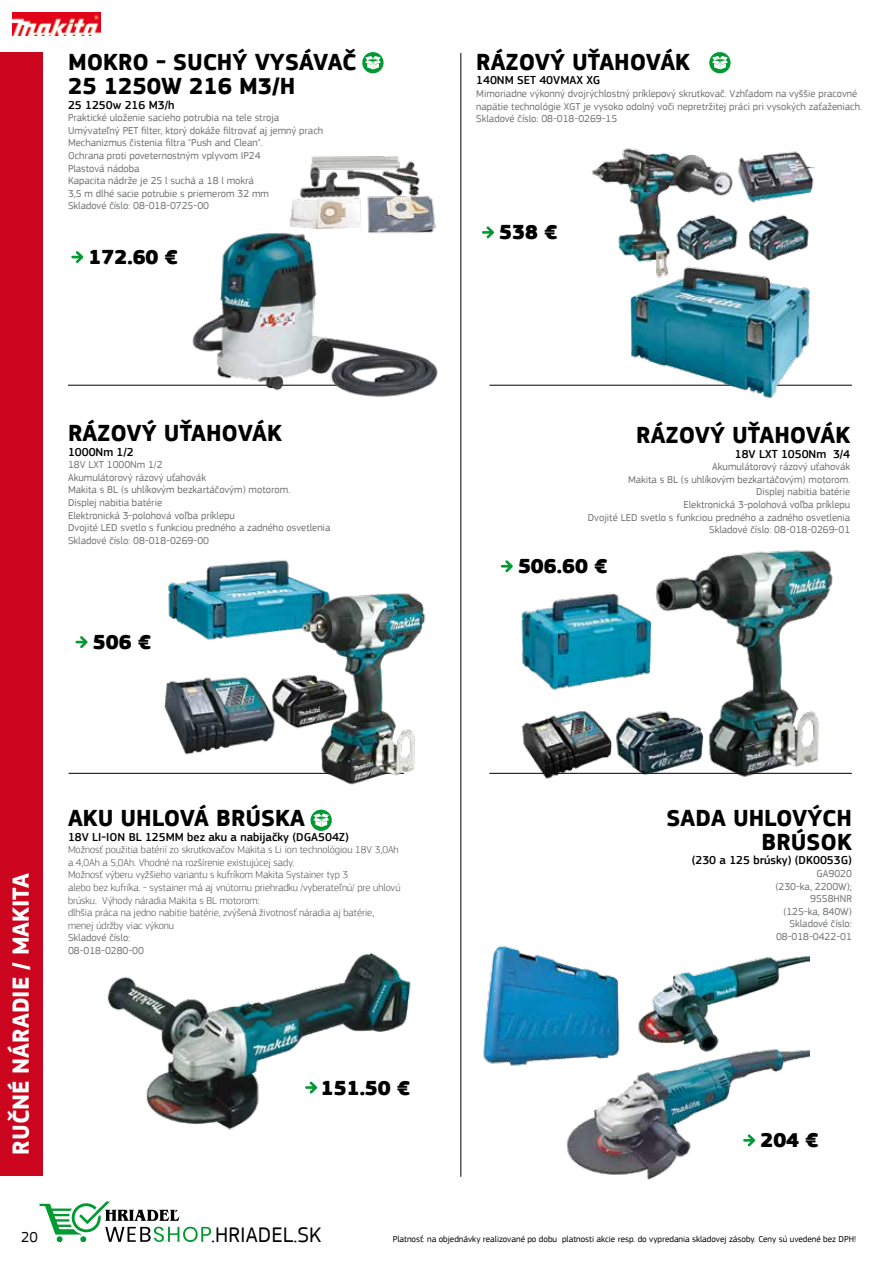
<style>
.page{position:relative;width:893px;height:1263px;background:#fff}
.page>*{position:absolute;margin:0;border:0;box-sizing:border-box;transform-origin:0 0}
.t1{font:700 24px/24px "PF Square Sans Pro";color:#000;text-align:right}
.t2{font:700 24px "PF Square Sans Pro";color:#fff}
.t3{font:22.2px "PF Square Sans Pro";color:#000}
.t4{font:900 21px "PF Square Sans Pro";color:#000}
.t5{font:15px "PF Square Sans Pro";color:#000}
.t6{font:500 12px "PF Square Sans Pro";color:#000}
.t7{font:10.5px/12.6px "PF Square Sans Pro";color:#707172}
.t8{font:300 10.5px/12.6px "PF Square Sans Pro";color:#58585a}
.t9{font:9px "PF Square Sans Pro";color:#000}
</style>
<div class="page">
<svg style="left:311px;top:810px;width:21px;height:21px"></svg>
<img style="left:107px;top:953px;width:304px;height:177px">
<hr style="left:460px;top:53px;width:1px;height:1124px;background:#000">
<img style="left:483px;top:946px;width:327px;height:234px">
<hr style="left:69px;top:773px;width:335px;height:1px;background:#000">
<hr style="left:489px;top:773px;width:363px;height:1px;background:#000">
<hr style="left:489px;top:385px;width:363px;height:1px;background:#000">
<hr style="left:68px;top:385px;width:336px;height:1px;background:#000">
<svg style="left:743px;top:1134px;width:12px;height:12px"></svg>
<svg style="left:501px;top:560px;width:12px;height:12px"></svg>
<svg style="left:76px;top:636px;width:12px;height:12px"></svg>
<svg style="left:482px;top:226px;width:12px;height:12px"></svg>
<svg style="left:71px;top:251px;width:12px;height:12px"></svg>
<svg style="left:305px;top:1081px;width:12px;height:12px"></svg>
<div style="left:0;top:52px;width:43px;height:1124px;background:#cc051e"></div>
<img style="left:519px;top:550px;width:315px;height:229px">
<svg style="left:709px;top:52px;width:21px;height:21px"></svg>
<svg style="left:362px;top:52px;width:22px;height:21px"></svg>
<img style="left:139px;top:560px;width:287px;height:225px">
<img style="left:579px;top:148px;width:258px;height:251px">
<img style="left:191px;top:156px;width:247px;height:241px">
<img style="left:13px;top:13px;width:88px;height:23px">
<svg style="left:40px;top:1201px;width:171px;height:41px"></svg>
<h1 class="t1" style="left:68px;top:51px;width:290px;text-align:left">MOKRO - SUCHÝ VYSÁVAČ<br>25 1250W 216 M3/H</h1>
<p class="t6" style="left:68px;top:98px;width:108px">25 1250w 216 M3/h</p>
<p class="t7" style="left:68px;top:111px;width:257px">Praktické uloženie sacieho potrubia na tele stroja Umývateľný PET filter, ktorý dokáže filtrovať aj jemný prach Mechanizmus čistenia filtra "Push and Clean".<br>Ochrana proti poveternostným vplyvom IP24<br>Plastová nádoba<br>Kapacita nádrže je 25 l suchá a 18 l mokrá<br>3,5 m dlhé sacie potrubie s priemerom 32 mm<br>Skladové číslo: 08-018-0725-00</p>
<h3 class="t4" style="left:89px;top:244px;width:91px">172.60 €</h3>
<h1 class="t1" style="left:68px;top:422px;width:215px">RÁZOVÝ UŤAHOVÁK</h1>
<p class="t6" style="left:68px;top:445px;width:67px">1000Nm 1/2</p>
<p class="t7" style="left:68px;top:458px;width:264px">18V LXT 1000Nm 1/2<br>Akumulátorový rázový uťahovák<br>Makita s BL (s uhlíkovým bezkartáčovým) motorom.<br>Displej nabitia batérie<br>Elektronická 3-polohová voľba príklepu<br>Dvojité LED svetlo s funkciou predného a zadného osvetlenia Skladové číslo: 08-018-0269-00</p>
<h3 class="t4" style="left:93px;top:629px;width:60px">506 €</h3>
<h1 class="t2" style="left:6px;top:1154px;width:283px;rotate:-90deg">RUČNÉ NÁRADIE / MAKITA</h1>
<h1 class="t1" style="left:68px;top:807px;width:238px">AKU UHLOVÁ BRÚSKA</h1>
<p class="t6" style="left:68px;top:829px;width:282px">18V LI-ION BL 125MM bez aku a nabijačky (DGA504Z)</p>
<p class="t8" style="left:68px;top:843px;width:334px">Možnosť použitia batérií zo skrutkovačov Makita s Li ion technológiou 18V 3,0Ah a 4,0Ah a 5,0Ah. Vhodné na rozšírenie existujúcej sady.<br>Možnosť výberu vyžšieho variantu s kufríkom Makita Systainer typ 3<br>alebo bez kufríka. - systainer má aj vnútornu priehradku /vyberateľnú/ pre uhlovú brúsku. Výhody náradia Makita s BL motorom:<br>dlhšia práca na jedno nabitie batérie, zvýšená životnosť náradia aj batérie, menej údržby viac výkonu</p>
<p class="t7" style="left:68px;top:932px;width:77px">Skladové číslo:<br>08-018-0280-00</p>
<h3 class="t4" style="left:321px;top:1074px;width:91px">151.50 €</h3>
<h1 class="t1" style="left:476px;top:51px;width:215px">RÁZOVÝ UŤAHOVÁK</h1>
<p class="t6" style="left:476px;top:74px;width:126px">140NM SET 40VMAX XG</p>
<p class="t7" style="left:476px;top:87px;width:387px">Mimoriadne výkonný dvojrýchlostný príklepový skrutkovač. Vzhľadom na vyššie pracovné napätie technológie XGT je vysoko odolný voči nepretržitej práci pri vysokých zaťaženiach.<br>Skladové číslo: 08-018-0269-15</p>
<h3 class="t4" style="left:499px;top:219px;width:60px">538 €</h3>
<h1 class="t1" style="left:636px;top:424px;width:215px">RÁZOVÝ UŤAHOVÁK</h1>
<p class="t6" style="left:735px;top:447px;width:117px">18V LXT 1050Nm 3/4</p>
<p class="t7" style="left:588px;top:461px;width:264px;text-align:right">Akumulátorový rázový uťahovák<br>Makita s BL (s uhlíkovým bezkartáčovým) motorom.<br>Displej nabitia batérie<br>Elektronická 3-polohová voľba príklepu<br>Dvojité LED svetlo s funkciou predného a zadného osvetlenia Skladové číslo: 08-018-0269-01</p>
<h3 class="t4" style="left:518px;top:553px;width:91px">506.60 €</h3>
<h1 class="t1" style="left:666px;top:807px;width:187px">SADA UHLOVÝCH<br>BRÚSOK</h1>
<p class="t6" style="left:692px;top:853px;width:162px">(230 a 125 brúsky) (DK0053G)</p>
<p class="t7" style="left:775px;top:867px;width:78px;text-align:right">GA9020<br>(230-ka, 2200W);<br>9558HNR (125-ka, 840W)<br>Skladové číslo:<br>08-018-0422-01</p>
<h3 class="t4" style="left:760px;top:1127px;width:60px">204 €</h3>
<h3 class="t5" style="left:21px;top:1228px;width:18px">20</h3>
<h2 class="t3" style="left:211px;top:1221px;width:112px">.HRIADEL.SK</h2>
<p class="t9" style="left:393px;top:1233px;width:465px">Platnosť: na objednávky realizované po dobu platnosti akcie resp. do vypredania skladovej zásoby. Ceny sú uvedené bez DPH!</p>
</div>
